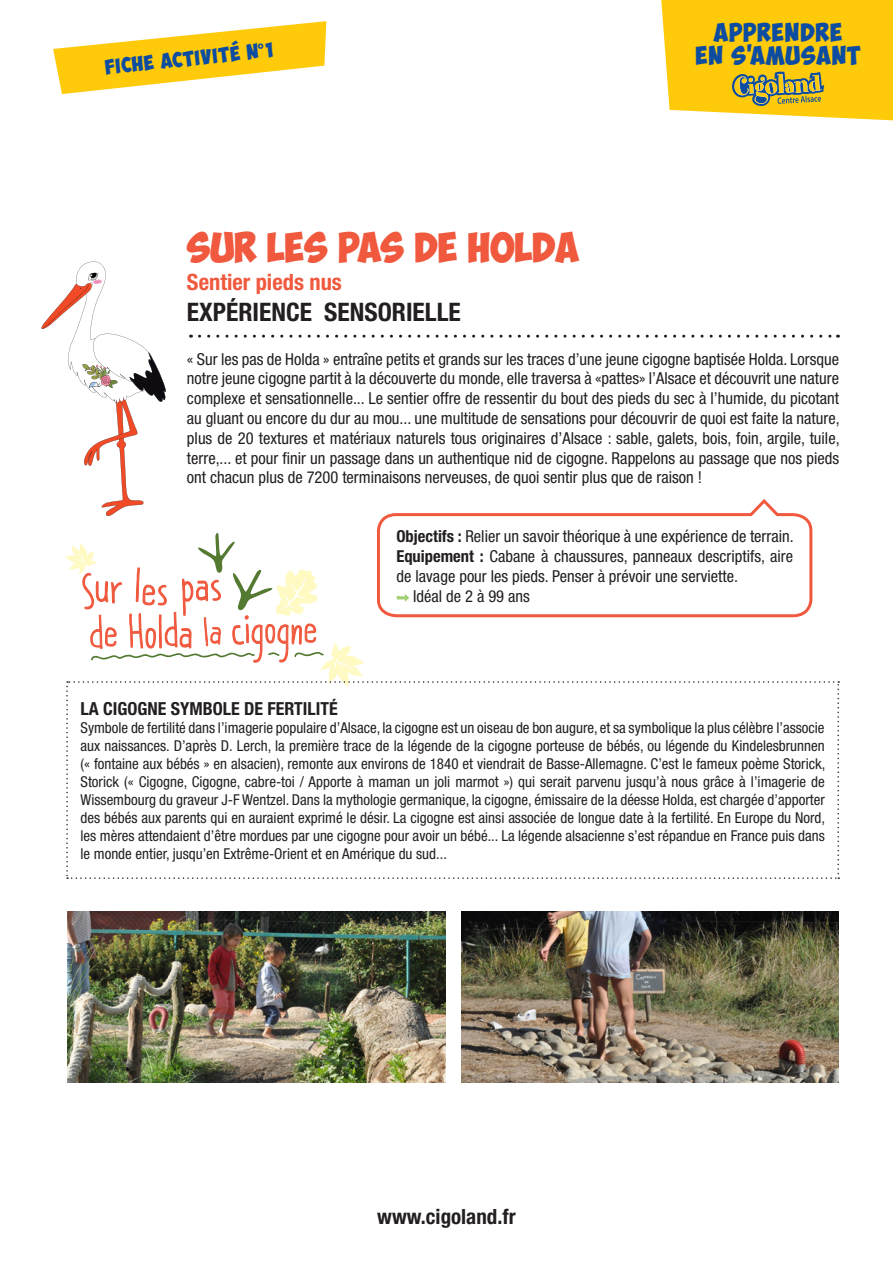
<style>
.page{position:relative;width:893px;height:1263px;background:#fff}
.page>*{position:absolute;margin:0;border:0;box-sizing:border-box;transform-origin:0 0}
.t1{font:30px "Obelix Pro";color:#f0593e}
.t2{font:700 condensed 25.5px "Helvetica Neue LT Std";color:#231f20}
.t3{font:700 condensed 22.5px "Helvetica Neue LT Std";color:#f0593e}
.t4{font:700 condensed 21px "Helvetica Neue LT Std";color:#231f20}
.t5{font:18.45px "Obelix Pro";letter-spacing:.05em;color:#0d4da1}
.t6{font:700 condensed 18px "Helvetica Neue LT Std";color:#231f20}
.t7{font:condensed 16.5px/19.8px "Helvetica Neue LT Std";color:#231f20;text-align:justify}
.t8{font:condensed 15px/18px "Helvetica Neue LT Std";color:#231f20;text-align:justify}
.t9{font:15px "Obelix Pro";color:#0d4da1}
.s1{font-weight:700}
</style>
<div class="page">
<svg style="left:377px;top:499px;width:436px;height:31px"></svg>
<svg style="left:199px;top:335px;width:639px;height:3px"></svg>
<svg style="left:65px;top:530px;width:774px;height:349px"></svg>
<svg style="left:41px;top:261px;width:125px;height:255px"></svg>
<svg style="left:661px;top:0;width:232px;height:120px;background:#f4c820"></svg>
<img style="left:68px;top:911px;width:377px;height:172px">
<img style="left:461px;top:911px;width:378px;height:172px">
<svg style="left:53px;top:21px;width:273px;height:73px"></svg>
<p class="t9" style="left:105px;top:61px;width:170px;rotate:-6deg">FICHE ACTIVITE N 1</p>
<p class="t5" style="left:714px;top:25px;width:130px">APPRENDRE</p>
<p class="t5" style="left:695px;top:47px;width:167px">EN S'AMUSANT</p>
<p class="t1" style="left:187px;top:235px;width:393px">SUR LES PAS DE HOLDA</p>
<p class="t3" style="left:187px;top:269px;width:156px">Sentier pieds nus</p>
<p class="t2" style="left:187px;top:296px;width:275px">EXPÉRIENCE SENSORIELLE</p>
<p class="t7" style="left:187px;top:349px;width:654px">« Sur les pas de Holda » entraîne petits et grands sur les traces d’une jeune cigogne baptisée Holda. Lorsque notre jeune cigogne partit à la découverte du monde, elle traversa à «pattes» l’Alsace et découvrit une nature complexe et sensationnelle... Le sentier offre de ressentir du bout des pieds du sec à l’humide, du picotant au gluant ou encore du dur au mou... une multitude de sensations pour découvrir de quoi est faite la nature, plus de 20 textures et matériaux naturels tous originaires d’Alsace : sable, galets, bois, foin, argile, tuile, terre,... et pour finir un passage dans un authentique nid de cigogne. Rappelons au passage que nos pieds ont chacun plus de 7200 terminaisons nerveuses, de quoi sentir plus que de raison !</p>
<p class="t7" style="left:396px;top:527px;width:399px"><span class="s1">Objectifs :</span> Relier un savoir théorique à une expérience de terrain.</p>
<p class="t7" style="left:396px;top:546px;width:398px"><span class="s1">Equipement :</span> Cabane à chaussures, panneaux descriptifs, aire de lavage pour les pieds. Penser à prévoir une serviette.</p>
<p class="t7" style="left:413px;top:586px;width:118px">Idéal de 2 à 99 ans</p>
<p class="t6" style="left:81px;top:697px;width:259px">LA CIGOGNE SYMBOLE DE FERTILITÉ</p>
<p class="t8" style="left:81px;top:718px;width:746px">Symbole de fertilité dans l’imagerie populaire d’Alsace, la cigogne est un oiseau de bon augure, et sa symbolique la plus célèbre l’associe aux naissances. D’après D. Lerch, la première trace de la légende de la cigogne porteuse de bébés, ou légende du Kindelesbrunnen (« fontaine aux bébés » en alsacien), remonte aux environs de 1840 et viendrait de Basse-Allemagne. C’est le fameux poème Storick, Storick (« Cigogne, Cigogne, cabre-toi / Apporte à maman un joli marmot ») qui serait parvenu jusqu’à nous grâce à l’imagerie de Wissembourg du graveur J-F Wentzel. Dans la mythologie germanique, la cigogne, émissaire de la déesse Holda, est chargée d’apporter des bébés aux parents qui en auraient exprimé le désir. La cigogne est ainsi associée de longue date à la fertilité. En Europe du Nord, les mères attendaient d’être mordues par une cigogne pour avoir un bébé... La légende alsacienne s’est répandue en France puis dans le monde entier, jusqu’en Extrême-Orient et en Amérique du sud...</p>
<p class="t4" style="left:377px;top:1204px;width:140px">www.cigoland.fr</p>
</div>
